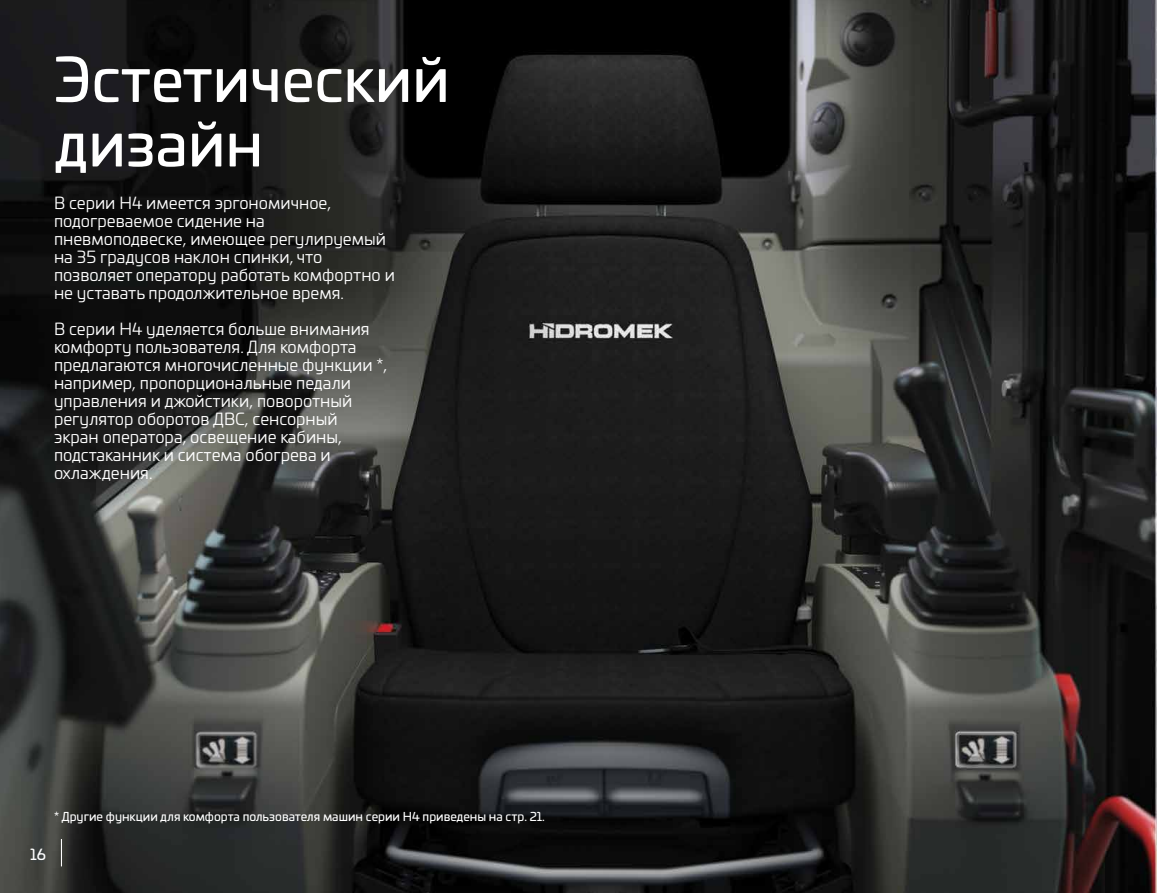
<style>
.page{position:relative;width:1157px;height:893px;background:#fff}
.page>*{position:absolute;margin:0;border:0;box-sizing:border-box;transform-origin:0 0}
.t1{font:60px/64.5px "Univia Pro";color:#fff}
.t2{font:16.5px/18px "Univia Pro";color:#fff}
.t3{font:15px "Univia Pro";color:#fff}
.t4{font:12px "Univia Pro";color:#fff}
</style>
<div class="page">
<img style="left:0;top:0;width:1157px;height:893px">
<svg style="left:61px;top:839px;width:1px;height:27px"></svg>
<h1 class="t1" style="left:54px;top:44px;width:397px">Эстетический дизайн</h1>
<p class="t2" style="left:54px;top:193px;width:342px">В серии Н4 имеется эргономичное, подогреваемое сидение на пневмоподвеске, имеющее регулируемый на 35 градусов наклон спинки, что позволяет оператору работать комфортно и не уставать продолжительное время.</p>
<p class="t2" style="left:54px;top:319px;width:335px">В серии H4 уделяется больше внимания комфорту пользователя. Для комфорта предлагаются многочисленные функции *, например, пропорциональные педали управления и джойстики, поворотный регулятор оборотов ДВС, сенсорный<br>экран оператора, освещение кабины, подстаканник и система обогрева и охлаждения.</p>
<p class="t4" style="left:54px;top:807px;width:492px">* Другие функции для комфорта пользователя машин серии Н4 приведены на стр. 21.</p>
<p class="t3" style="left:30px;top:843px;width:17px">16</p>
</div>
